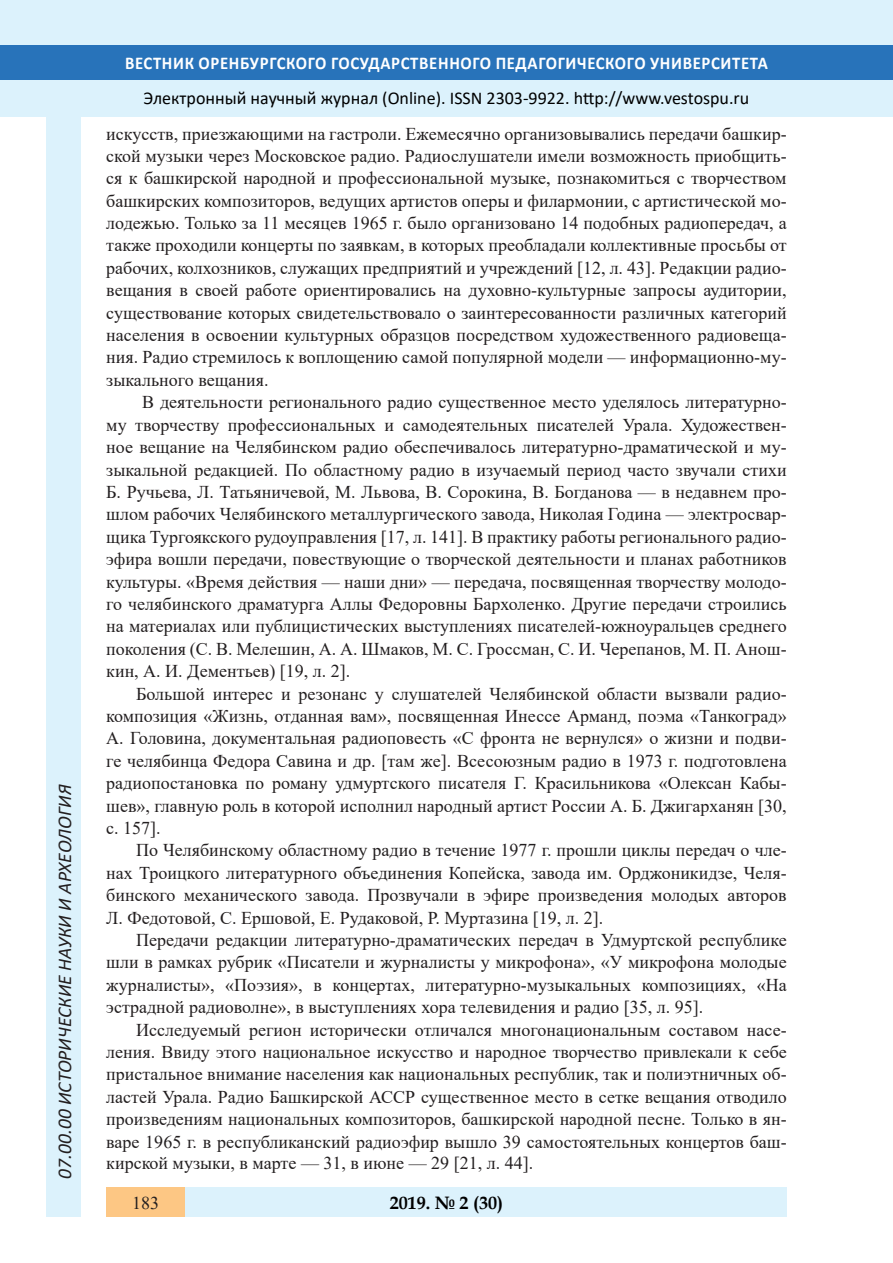
<style>
.page{position:relative;width:893px;height:1263px;background:#fff}
.page>*{position:absolute;margin:0;border:0;box-sizing:border-box;transform-origin:0 0}
.t1{font:italic 19.5px "Calibri";color:#231f20}
.Стиль2{font:18px/22.4px "Times New Roman";color:#231f20;text-align:justify}
.t2{font:18px "Calibri";color:#000}
.t3{font:700 18px "Calibri";letter-spacing:.04em;color:#fff;scale:.93 1}
.t4{font:700 18px "Book Antiqua";color:#000}
</style>
<div class="page">
<div style="left:0;top:0;width:893px;height:116px;background:#dcf2fc"></div>
<div style="left:0;top:45px;width:893px;height:34px;background:#2873ba"></div>
<div style="left:47px;top:116px;width:34px;height:1101px;background:#dcf2fc"></div>
<div style="left:106px;top:1188px;width:681px;height:29px;background:#dcf2fc"></div>
<div style="left:106px;top:1188px;width:79px;height:29px;background:#fdc784"></div>
<p class="t1" style="left:51px;top:1179px;width:395px;rotate:-90deg">07.00.00 ИСТОРИЧЕСКИЕ НАУКИ И АРХЕОЛОГИЯ</p>
<p class="t1" style="left:51px;top:1105px;width:206px;rotate:-90deg">БИОЛОГИЧЕСКИЕ НАУКИ</p>
<p class="t1" style="left:51px;top:1169px;width:11px;rotate:-90deg">3</p>
<p class="t3" style="left:125px;top:50px;width:693px">ВЕСТНИК ОРЕНБУРГСКОГО ГОСУДАРСТВЕННОГО ПЕДАГОГИЧЕСКОГО УНИВЕРСИТЕТА</p>
<p class="t2" style="left:144px;top:85px;width:607px">Электронный научный журнал (Online). ISSN 2303-9922. http://www.vestospu.ru</p>
<p class="t2" style="left:583px;top:85px;width:13px">t</p>
<p class="t2" style="left:583px;top:85px;width:13px">t</p>
<p class="Стиль2" style="left:106px;top:122px;width:682px">искусств, приезжающими на гастроли. Ежемесячно организовывались передачи башкир&shy;ской музыки через Московское радио. Радиослушатели имели возможность приобщить&shy;ся к башкирской народной и профессиональной музыке, познакомиться с творчеством башкирских композиторов, ведущих артистов оперы и филармонии, с артистической мо&shy;лодежью. Только за 11 месяцев 1965 г. было организовано 14 подобных радиопередач, а также проходили концерты по заявкам, в которых преобладали коллективные просьбы от рабочих, колхозников, служащих предприятий и учреждений [12, л. 43]. Редакции радио&shy;вещания в своей работе ориентировались на духовно-культурные запросы аудитории, существование которых свидетельствовало о заинтересованности различных категорий населения в освоении культурных образцов посредством художественного радиовеща&shy;ния. Радио стремилось к воплощению самой популярной модели — информационно-му&shy;зыкального вещания.</p>
<p class="Стиль2" style="left:106px;top:390px;width:682px;text-indent:36px">В деятельности регионального радио существенное место уделялось литературно&shy;му творчеству профессиональных и самодеятельных писателей Урала. Художествен&shy;ное вещание на Челябинском радио обеспечивалось литературно-драматической и му&shy;зыкальной редакцией. По областному радио в изучаемый период часто звучали стихи Б. Ручьева, Л. Татьяничевой, М. Львова, В. Сорокина, В. Богданова — в недавнем про&shy;шлом рабочих Челябинского металлургического завода, Николая Година — электросвар&shy;щика Тургоякского рудоуправления [17, л. 141]. В практику работы регионального радио&shy;эфира вошли передачи, повествующие о творческой деятельности и планах работников культуры. «Время действия — наши дни» — передача, посвященная творчеству молодо&shy;го челябинского драматурга Аллы Федоровны Бархоленко. Другие передачи строились на материалах или публицистических выступлениях писателей-южноуральцев среднего поколения (С. В. Мелешин, А. А. Шмаков, М. С. Гроссман, С. И. Черепанов, М. П. Анош&shy;кин, А. И. Дементьев) [19, л. 2].</p>
<p class="Стиль2" style="left:106px;top:682px;width:682px;text-indent:30px">Большой интерес и резонанс у слушателей Челябинской области вызвали радио&shy;композиция «Жизнь, отданная вам», посвященная Инессе Арманд, поэма «Танкоград» А. Головина, документальная радиоповесть «С фронта не вернулся» о жизни и подви&shy;ге челябинца Федора Савина и др. [там же]. Всесоюзным радио в 1973 г. подготовлена радиопостановка по роману удмуртского писателя Г. Красильникова «Олексан Кабы&shy;шев», главную роль в которой исполнил народный артист России А. Б. Джигарханян [30, с. 157].</p>
<p class="Стиль2" style="left:106px;top:839px;width:682px;text-indent:30px">По Челябинскому областному радио в течение 1977 г. прошли циклы передач о чле&shy;нах Троицкого литературного объединения Копейска, завода им. Орджоникидзе, Челя&shy;бинского механического завода. Прозвучали в эфире произведения молодых авторов Л. Федотовой, С. Ершовой, Е. Рудаковой, Р. Муртазина [19, л. 2].</p>
<p class="Стиль2" style="left:106px;top:928px;width:682px;text-indent:30px">Передачи редакции литературно-драматических передач в Удмуртской республике шли в рамках рубрик «Писатели и журналисты у микрофона», «У микрофона молодые журналисты», «Поэзия», в концертах, литературно-музыкальных композициях, «На эстрадной радиоволне», в выступлениях хора телевидения и радио [35, л. 95].</p>
<p class="Стиль2" style="left:106px;top:1018px;width:682px;text-indent:30px">Исследуемый регион исторически отличался многонациональным составом насе&shy;ления. Ввиду этого национальное искусство и народное творчество привлекали к себе пристальное внимание населения как национальных республик, так и полиэтничных об&shy;ластей Урала. Радио Башкирской АССР существенное место в сетке вещания отводило произведениям национальных композиторов, башкирской народной песне. Только в ян&shy;варе 1965 г. в республиканский радиоэфир вышло 39 самостоятельных концертов баш&shy;кирской музыки, в марте — 31, в июне — 29 [21, л. 44].</p>
<p class="t4" style="left:390px;top:1190px;width:115px">2019. № 2 (30)</p>
<p class="Стиль2" style="left:132px;top:1191px;width:28px">183</p>
<p class="t4" style="left:488px;top:1190px;width:10px">6</p>
<p class="t4" style="left:417px;top:1190px;width:10px">8</p>
<p class="t4" style="left:460px;top:1190px;width:39px">1 25</p>
</div>
